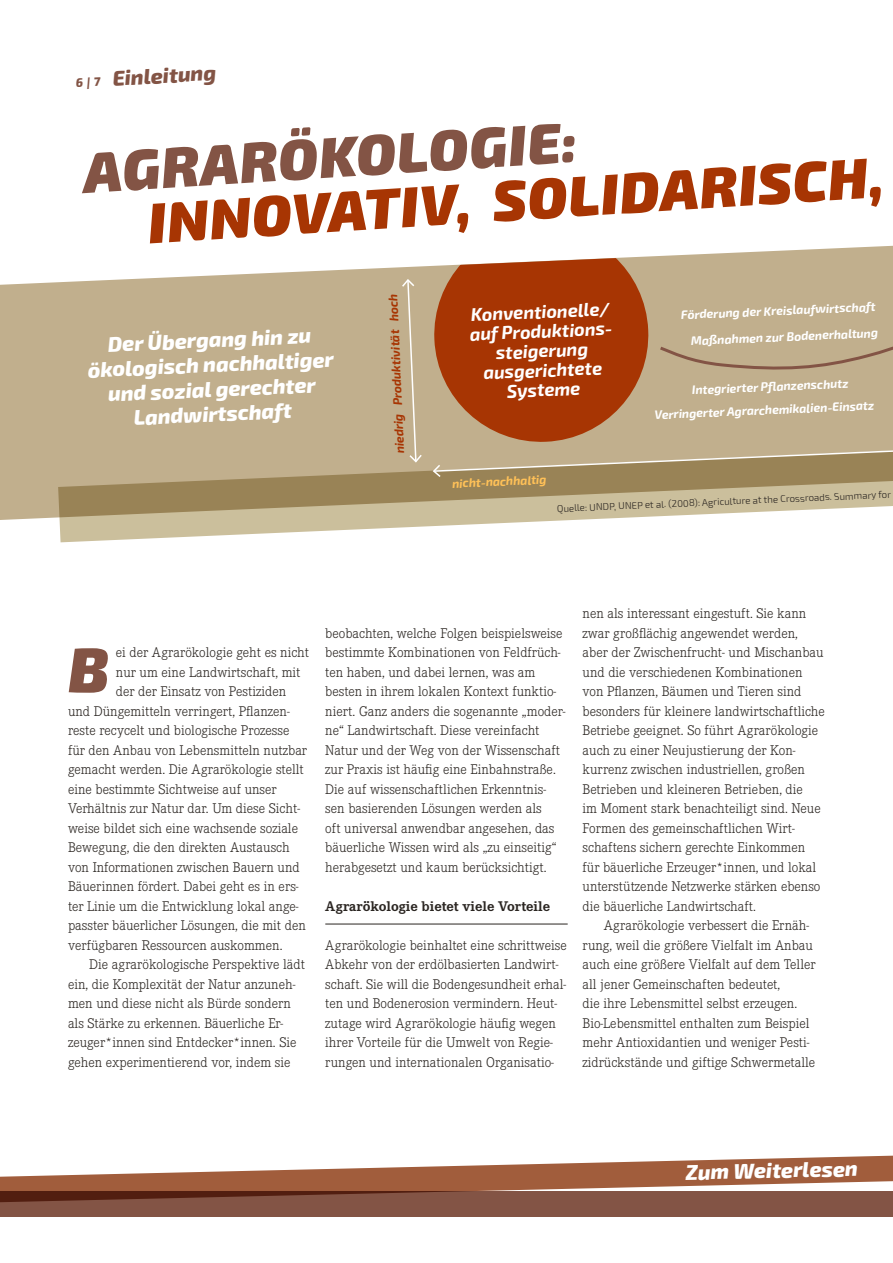
<style>
.page{position:relative;width:893px;height:1263px;background:#fff}
.page>*{position:absolute;margin:0;border:0;box-sizing:border-box;transform-origin:0 0}
.t1{font:italic 900 63px "Exo 2";color:#835445}
.t2{font:italic 900 57px "Exo 2";color:#a73503}
.t3{font:italic 900 57px "Exo 2";color:#835445}
.t4{font:italic 800 21px/24.8px "Exo 2";color:#fff;text-align:center}
.t5{font:italic 800 21px "Exo 2";color:#835445}
.t6{font:italic 700 18px/19.5px "Exo 2";color:#fff;text-align:center}
.t7{font:300 14.55px/19.5px "Corporate E";color:#2a2521}
.t8{font:700 14.55px "Corporate E";color:#2a2521}
.t9{font:italic 700 12px/26.4px "Exo 2";color:#fff;text-align:right}
.t10{font:italic 700 12px "Exo 2";color:#a73503}
.t11{font:italic 700 12px "Exo 2";color:#ffc158}
.t12{font:300 9.75px "Exo 2";color:#2a2521}
.s1{font-size:12px}
</style>
<div class="page">
<hr style="left:325px;top:924px;width:243px;height:1px;background:#2a2521">
<svg style="left:0;top:246px;width:893px;height:274px;fill:#c1af8d"></svg>
<svg style="left:400px;top:278px;width:23px;height:126px;background:#c5b495"></svg>
<svg style="left:58px;top:404px;width:835px;height:138px"></svg>
<svg style="left:432px;top:256px;width:461px;height:223px;background:#b6865e"></svg>
<svg style="left:0;top:1155px;width:893px;height:36px;fill:#a15d3c"></svg>
<div style="left:0;top:1191px;width:893px;height:26px;background:#835445"></div>
<h3 class="t5" style="left:75px;top:67px;width:142px;rotate:-3deg"><span class="s1">6 | 7</span> Einleitung</h3>
<h2 class="t3" style="left:81px;top:140px;width:496px;rotate:-4deg">AGRARÖKOLOGIE:</h2>
<h2 class="t2" style="left:146px;top:191px;width:738px;rotate:-4deg">INNOVATIV, SOLIDARISCH,</h2>
<h3 class="t4" style="left:86px;top:334px;width:248px;rotate:-3deg">Der Übergang hin zu ökologisch nachhaltiger und sozial gerechter<br>Landwirtschaft</h3>
<p class="t10" style="left:393px;top:454px;width:161px;rotate:-93deg">niedrig Produktivität hoch</p>
<p class="t6" style="left:469px;top:305px;width:146px;rotate:-2deg">Konventionelle/ auf Produktions&shy;steigerung ausgerichtete<br>Systeme</p>
<p class="t11" style="left:452px;top:477px;width:96px;rotate:-3deg">nicht-nachhaltig</p>
<p class="t9" style="left:680px;top:303px;width:197px;rotate:-3deg">Förderung der Kreislaufwirtschaft<br>Maßnahmen zur Bodenerhaltung</p>
<p class="t9" style="left:653px;top:381px;width:221px;line-height:23.2px;text-align:left;text-indent:38px;rotate:-3deg">Integrierter Pfl anzenschutz<br>Verringerter Agrarchemikalien-Einsatz</p>
<p class="t12" style="left:557px;top:502px;width:336px;rotate:-2deg">Quelle: UNDP, UNEP et al. (2008): Agriculture at the Crossroads. Summary for</p>
<p class="t7" style="left:116px;top:643px;width:195px">ei der Agrarökologie geht es nicht</p>
<p class="t7" style="left:116px;top:663px;width:186px">nur um eine Landwirtschaft, mit</p>
<p class="t7" style="left:116px;top:682px;width:172px">der der Einsatz von Pestiziden</p>
<p class="t7" style="left:68px;top:702px;width:223px">und Düngemitteln verringert, Pflanzen-</p>
<p class="t7" style="left:68px;top:721px;width:223px">reste recycelt und biologische Prozesse</p>
<p class="t7" style="left:68px;top:741px;width:241px">für den Anbau von Lebensmitteln nutzbar</p>
<p class="t7" style="left:68px;top:760px;width:237px">gemacht werden. Die Agrarökologie stellt</p>
<p class="t7" style="left:68px;top:780px;width:210px">eine bestimmte Sichtweise auf unser</p>
<p class="t7" style="left:68px;top:799px;width:233px">Verhältnis zur Natur dar. Um diese Sicht-</p>
<p class="t7" style="left:68px;top:819px;width:232px">weise bildet sich eine wachsende soziale</p>
<p class="t7" style="left:68px;top:838px;width:223px">Bewegung, die den direkten Austausch</p>
<p class="t7" style="left:68px;top:858px;width:233px">von Informationen zwischen Bauern und</p>
<p class="t7" style="left:68px;top:877px;width:232px">Bäuerinnen fördert. Dabei geht es in ers-</p>
<p class="t7" style="left:68px;top:897px;width:232px">ter Linie um die Entwicklung lokal ange-</p>
<p class="t7" style="left:68px;top:916px;width:239px">passter bäuerlicher Lösungen, die mit den</p>
<p class="t7" style="left:68px;top:936px;width:216px">verfügbaren Ressourcen auskommen.</p>
<p class="t7" style="left:89px;top:955px;width:217px">Die agrarökologische Perspektive lädt</p>
<p class="t7" style="left:68px;top:975px;width:229px">ein, die Komplexität der Natur anzuneh-</p>
<p class="t7" style="left:68px;top:994px;width:225px">men und diese nicht als Bürde sondern</p>
<p class="t7" style="left:68px;top:1014px;width:217px">als Stärke zu erkennen. Bäuerliche Er-</p>
<p class="t7" style="left:68px;top:1033px;width:230px">zeuger*innen sind Entdecker*innen. Sie</p>
<p class="t7" style="left:68px;top:1053px;width:224px">gehen experimentierend vor, indem sie</p>
<h1 class="t1" style="left:68px;top:631px;width:43px">B</h1>
<p class="t7" style="left:325px;top:624px;width:242px">beobachten, welche Folgen beispielsweise bestimmte Kombinationen von Feldfrüch&shy;ten haben, und dabei lernen, was am besten in ihrem lokalen Kontext funktio&shy;niert. Ganz anders die sogenannte „moder&shy;ne“ Landwirtschaft. Diese vereinfacht Natur und der Weg von der Wissenschaft zur Praxis ist häufig eine Einbahnstraße.<br>Die auf wissenschaftlichen Erkenntnis&shy;sen basierenden Lösungen werden als<br>oft universal anwendbar angesehen, das bäuerliche Wissen wird als „zu einseitig“ herabgesetzt und kaum berücksichtigt.</p>
<p class="t8" style="left:325px;top:898px;width:226px">Agrarökologie bietet viele Vorteile</p>
<p class="t7" style="left:325px;top:936px;width:243px">Agrarökologie beinhaltet eine schrittweise Abkehr von der erdölbasierten Landwirt&shy;schaft. Sie will die Bodengesundheit erhal&shy;ten und Bodenerosion vermindern. Heut&shy;zutage wird Agrarökologie häufig wegen ihrer Vorteile für die Umwelt von Regie&shy;rungen und internationalen Organisatio-</p>
<p class="t7" style="left:583px;top:604px;width:244px">nen als interessant eingestuft. Sie kann zwar großflächig angewendet werden, aber der Zwischenfrucht- und Mischanbau und die verschiedenen Kombinationen von Pflanzen, Bäumen und Tieren sind besonders für kleinere landwirtschaftliche Betriebe geeignet. So führt Agrarökologie auch zu einer Neujustierung der Kon&shy;kurrenz zwischen industriellen, großen Betrieben und kleineren Betrieben, die<br>im Moment stark benachteiligt sind. Neue Formen des gemeinschaftlichen Wirt&shy;schaftens sichern gerechte Einkommen für bäuerliche Erzeuger*innen, und lokal unterstützende Netzwerke stärken ebenso die bäuerliche Landwirtschaft.</p>
<p class="t7" style="left:583px;top:916px;width:234px;text-indent:21px">Agrarökologie verbessert die Ernäh&shy;rung, weil die größere Vielfalt im Anbau auch eine größere Vielfalt auf dem Teller all jener Gemeinschaften bedeutet,<br>die ihre Lebensmittel selbst erzeugen.<br>Bio-Lebensmittel enthalten zum Beispiel mehr Antioxidantien und weniger Pesti&shy;zidrückstände und giftige Schwermetalle</p>
<h3 class="t4" style="left:686px;top:1160px;width:174px;rotate:-1deg">Zum Weiterlesen</h3>
</div>
